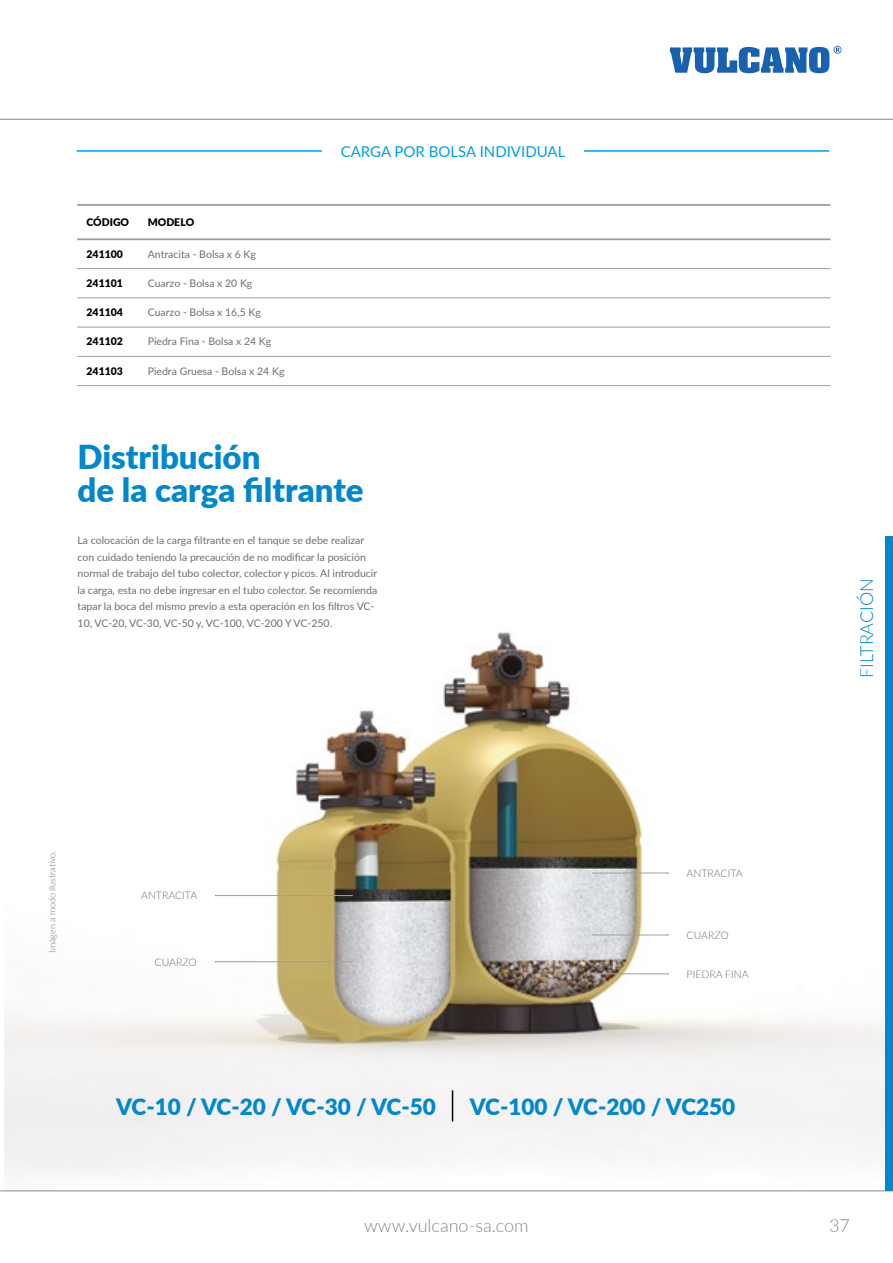
<style>
.page{position:relative;width:893px;height:1263px;background:#fff}
.page>*{position:absolute;margin:0;border:0;box-sizing:border-box;transform-origin:0 0}
.t1{font:900 33px/33px "Lato";color:#0087cc}
.t2{font:900 22.5px "Lato";color:#0087cc}
.t3{font:300 18px "Lato";color:#878787}
.t4{font:300 18px "Lato";color:#0087cc}
.t5{font:15px "Lato";color:#009fe3}
.t6{font:10.5px/16.5px "Lato";color:#706f6f}
.t7{font:900 10.5px "Lato";color:#000}
.t8{font:300 10.5px "Lato";color:#706f6f}
.t9{font:300 9px "Lato";color:#706f6f}
</style>
<div class="page">
<img style="left:4px;top:623px;width:882px;height:567px">
<svg style="left:670px;top:46px;width:171px;height:27px"></svg>
<hr style="left:0;top:119px;width:893px;height:1px;background:#878787">
<hr style="left:0;top:1190px;width:893px;height:1px;background:#878787">
<hr style="left:215px;top:895px;width:138px;height:1px;background:#9f9f9f">
<hr style="left:592px;top:935px;width:76px;height:1px;background:#9f9f9f">
<hr style="left:592px;top:973px;width:76px;height:1px;background:#9f9f9f">
<hr style="left:215px;top:961px;width:138px;height:1px;background:#9f9f9f">
<hr style="left:592px;top:873px;width:76px;height:1px;background:#9f9f9f">
<hr style="left:77px;top:150px;width:752px;height:2px;background:#009fe3">
<div style="left:322px;top:140px;width:261px;height:22px;background:#fff"></div>
<hr style="left:452px;top:1090px;width:1px;height:31px;background:#000">
<hr style="left:77px;top:268px;width:753px;height:1px;background:#9d9d9c">
<hr style="left:77px;top:297px;width:753px;height:1px;background:#9d9d9c">
<hr style="left:77px;top:327px;width:753px;height:1px;background:#9d9d9c">
<hr style="left:77px;top:356px;width:753px;height:1px;background:#9d9d9c">
<hr style="left:77px;top:385px;width:753px;height:1px;background:#9d9d9c">
<hr style="left:77px;top:238px;width:753px;height:2px;background:#9d9d9c">
<hr style="left:77px;top:204px;width:753px;height:2px;background:#9d9d9c">
<div style="left:886px;top:536px;width:7px;height:655px;background:#0087cc"></div>
<p class="t7" style="left:87px;top:214px;width:44px">CÓDIGO</p>
<p class="t7" style="left:87px;top:246px;width:38px">241100</p>
<p class="t7" style="left:87px;top:275px;width:38px">241101</p>
<p class="t7" style="left:148px;top:214px;width:48px">MODELO</p>
<p class="t6" style="left:148px;top:245px;width:110px">Antracita - Bolsa x 6 Kg</p>
<p class="t6" style="left:148px;top:274px;width:106px">Cuarzo - Bolsa x 20 Kg</p>
<p class="t7" style="left:87px;top:304px;width:38px">241104</p>
<p class="t6" style="left:148px;top:303px;width:115px">Cuarzo - Bolsa x 16,5 Kg</p>
<p class="t7" style="left:87px;top:334px;width:38px">241102</p>
<p class="t7" style="left:87px;top:363px;width:38px">241103</p>
<p class="t6" style="left:148px;top:333px;width:125px">Piedra Fina - Bolsa x 24 Kg</p>
<p class="t6" style="left:148px;top:362px;width:138px">Piedra Gruesa - Bolsa x 24 Kg</p>
<h3 class="t5" style="left:341px;top:141px;width:226px">CARGA POR BOLSA INDIVIDUAL</h3>
<h1 class="t1" style="left:78px;top:439px;width:288px">Distribución<br>de la carga filtrante</h1>
<p class="t6" style="left:78px;top:532px;width:301px">La colocación de la carga filtrante en el tanque se debe realizar con cuidado teniendo la precaución de no modificar la posición normal de trabajo del tubo colector, colector y picos. Al introducir la carga, esta no debe ingresar en el tubo colector. Se recomienda tapar la boca del mismo previo a esta operación en los filtros VC-10, VC-20, VC-30, VC-50 y, VC-100, VC-200 Y VC-250.</p>
<p class="t9" style="left:46px;top:952px;width:103px;rotate:-90deg">Imágen a modo ilustrativo.</p>
<p class="t8" style="left:141px;top:888px;width:58px">ANTRACITA</p>
<p class="t8" style="left:155px;top:954px;width:44px">CUARZO</p>
<p class="t8" style="left:687px;top:866px;width:58px">ANTRACITA</p>
<p class="t8" style="left:687px;top:928px;width:44px">CUARZO</p>
<p class="t8" style="left:687px;top:967px;width:64px">PIEDRA FINA</p>
<h2 class="t2" style="left:116px;top:1090px;width:321px">VC-10 / VC-20 / VC-30 / VC-50</h2>
<h2 class="t2" style="left:470px;top:1090px;width:267px">VC-100 / VC-200 / VC250</h2>
<h3 class="t3" style="left:364px;top:1213px;width:166px">www.vulcano-sa.com</h3>
<h3 class="t4" style="left:854px;top:678px;width:101px;rotate:-90deg">FILTRACIÓN</h3>
<h3 class="t3" style="left:829px;top:1213px;width:22px">37</h3>
</div>
